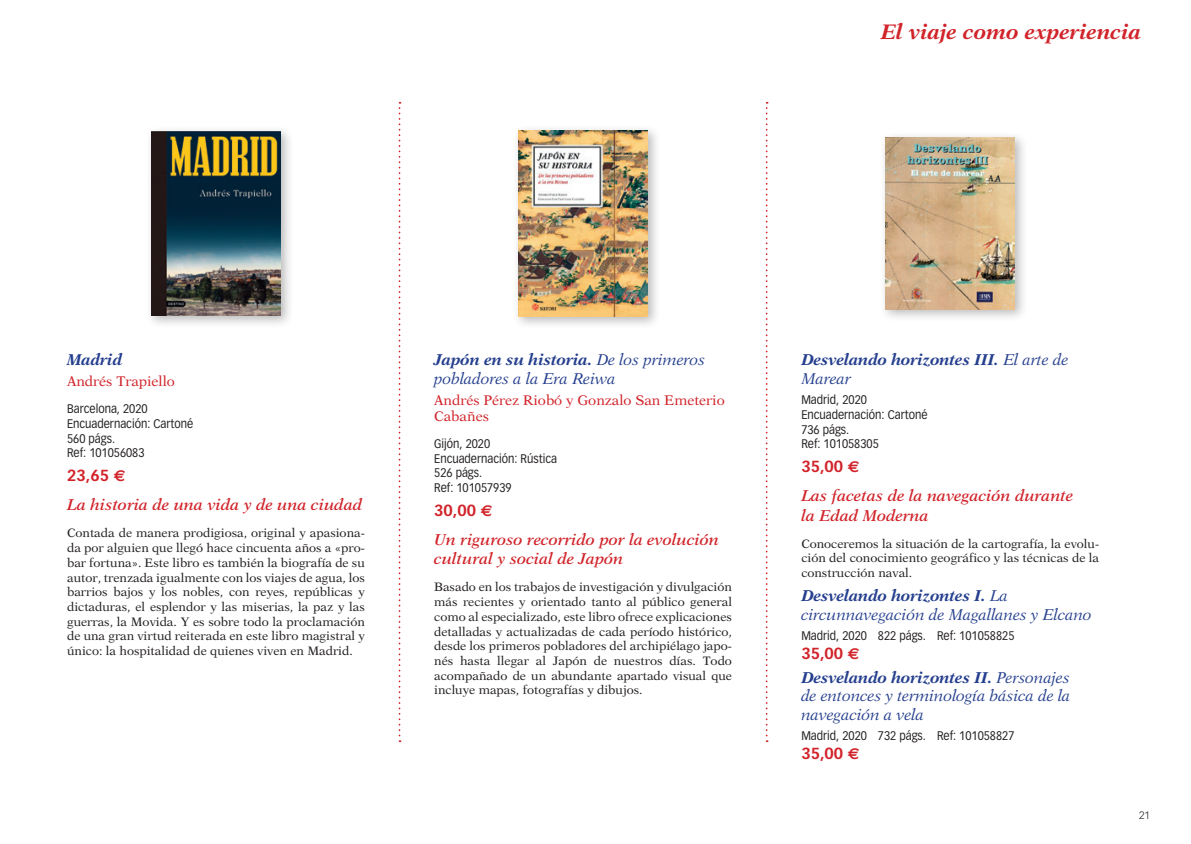
<style>
.page{position:relative;width:1191px;height:844px;background:#fff}
.page>*{position:absolute;margin:0;border:0;box-sizing:border-box;transform-origin:0 0}
.t1{font:italic 700 21px "New Aster";color:#d1232a}
.t2{font:italic 15.75px/18.9px "New Aster";letter-spacing:-.01em;color:#253f8e}
.t3{font:italic 600 15.75px/19.2px "New Aster";color:#d1232a}
.t4{font:italic 700 15.75px/18.9px "New Aster";letter-spacing:-.01em;color:#253f8e}
.t5{font:700 15.75px "Vectora LH";color:#d1232a}
.t6{font:14px/15.8px "New Aster";color:#d1232a}
.t7{font:12.25px/14.7px "New Aster";color:#231f20;text-align:justify}
.t8{font:12.25px/14.7px "Vectora LH";color:#231f20;scale:.9 1}
.t9{font:300 10.5px "Vectora LH";color:#231f20}
.s1{font-family:"Euro Sans"}
.s2{font-weight:700}
.s3{font-weight:400}
</style>
<div class="page">
<svg style="left:399px;top:102px;width:1px;height:639px"></svg>
<svg style="left:765px;top:102px;width:2px;height:639px"></svg>
<div style="left:146px;top:125px;width:148px;height:203px;background:#231f20;opacity:.3"></div>
<img style="left:151px;top:131px;width:130px;height:185px">
<div style="left:513px;top:124px;width:148px;height:206px;background:#231f20;opacity:.3"></div>
<img style="left:518px;top:130px;width:130px;height:187px">
<div style="left:880px;top:131px;width:148px;height:191px;background:#231f20;opacity:.3"></div>
<img style="left:885px;top:137px;width:130px;height:172px">
<h1 class="t1" style="left:881px;top:19px;width:262px">El viaje como experiencia</h1>
<p class="t4" style="left:67px;top:350px;width:57px">Madrid</p>
<p class="t6" style="left:67px;top:373px;width:109px">Andrés Trapiello</p>
<p class="t8" style="left:67px;top:401px;width:142px">Barcelona, 2020<br>Encuadernación: Cartoné<br>560 págs.<br>Ref: 101056083</p>
<p class="t5" style="left:67px;top:466px;width:60px">23,65 <span class="s1">€</span></p>
<p class="t3" style="left:67px;top:495px;width:297px">La historia de una vida y de una ciudad</p>
<p class="t7" style="left:67px;top:525px;width:299px">Contada de manera prodigiosa, original y apasiona&shy;da por alguien que llegó hace cincuenta años a «pro&shy;bar fortuna». Este libro es también la biografía de su autor, trenzada igualmente con los viajes de agua, los barrios bajos y los nobles, con reyes, repúblicas y dictaduras, el esplendor y las miserias, la paz y las guerras, la Movida. Y es sobre todo la proclamación de una gran virtud reiterada en este libro magistral y único: la hospitalidad de quienes viven en Madrid.</p>
<p class="t2" style="left:434px;top:350px;width:273px"><span class="s2">Japón en su historia.</span> De los primeros pobladores a la Era Reiwa</p>
<p class="t6" style="left:434px;top:392px;width:292px">Andrés Pérez Riobó y Gonzalo San Emeterio<br>Cabañes</p>
<p class="t8" style="left:434px;top:436px;width:138px">Gijón, 2020<br>Encuadernación: Rústica<br>526 págs.<br>Ref: 101057939</p>
<p class="t5" style="left:434px;top:500px;width:60px">30,00 <span class="s1">€</span></p>
<p class="t3" style="left:434px;top:529px;width:286px">Un riguroso recorrido por la evolución cultural y social de Japón</p>
<p class="t7" style="left:434px;top:579px;width:299px">Basado en los trabajos de investigación y divulgación más recientes y orientado tanto al público general como al especializado, este libro ofrece explicaciones detalladas y actualizadas de cada período histórico, desde los primeros pobladores del archipiélago japo&shy;nés hasta llegar al Japón de nuestros días. Todo acompañado de un abundante apartado visual que incluye mapas, fotografías y dibujos.</p>
<p class="t4" style="left:801px;top:350px;width:269px">Desvelando horizontes III. <span class="s3">El arte de<br>Marear</span></p>
<p class="t8" style="left:801px;top:392px;width:142px">Madrid, 2020<br>Encuadernación: Cartoné<br>736 págs.<br>Ref: 101058305</p>
<p class="t5" style="left:801px;top:457px;width:60px">35,00 <span class="s1">€</span></p>
<p class="t3" style="left:801px;top:486px;width:274px">Las facetas de la navegación durante la Edad Moderna</p>
<p class="t7" style="left:801px;top:535px;width:299px">Conoceremos la situación de la cartografía, la evolu&shy;ción del conocimiento geográfico y las técnicas de la construcción naval.</p>
<p class="t2" style="left:801px;top:585px;width:292px"><span class="s2">Desvelando horizontes I.</span> La circunnavegación de Magallanes y Elcano</p>
<p class="t8" style="left:801px;top:628px;width:238px">Madrid, 2020 822 págs. Ref: 101058825</p>
<p class="t5" style="left:801px;top:643px;width:60px">35,00 <span class="s1">€</span></p>
<p class="t2" style="left:801px;top:667px;width:271px;text-align:justify"><span class="s2">Desvelando horizontes II.</span> Personajes de entonces y terminología básica de la navegación a vela</p>
<p class="t8" style="left:801px;top:728px;width:238px">Madrid, 2020 732 págs. Ref: 101058827</p>
<p class="t5" style="left:801px;top:744px;width:60px">35,00 <span class="s1">€</span></p>
<p class="t9" style="left:1139px;top:809px;width:12px">21</p>
</div>
